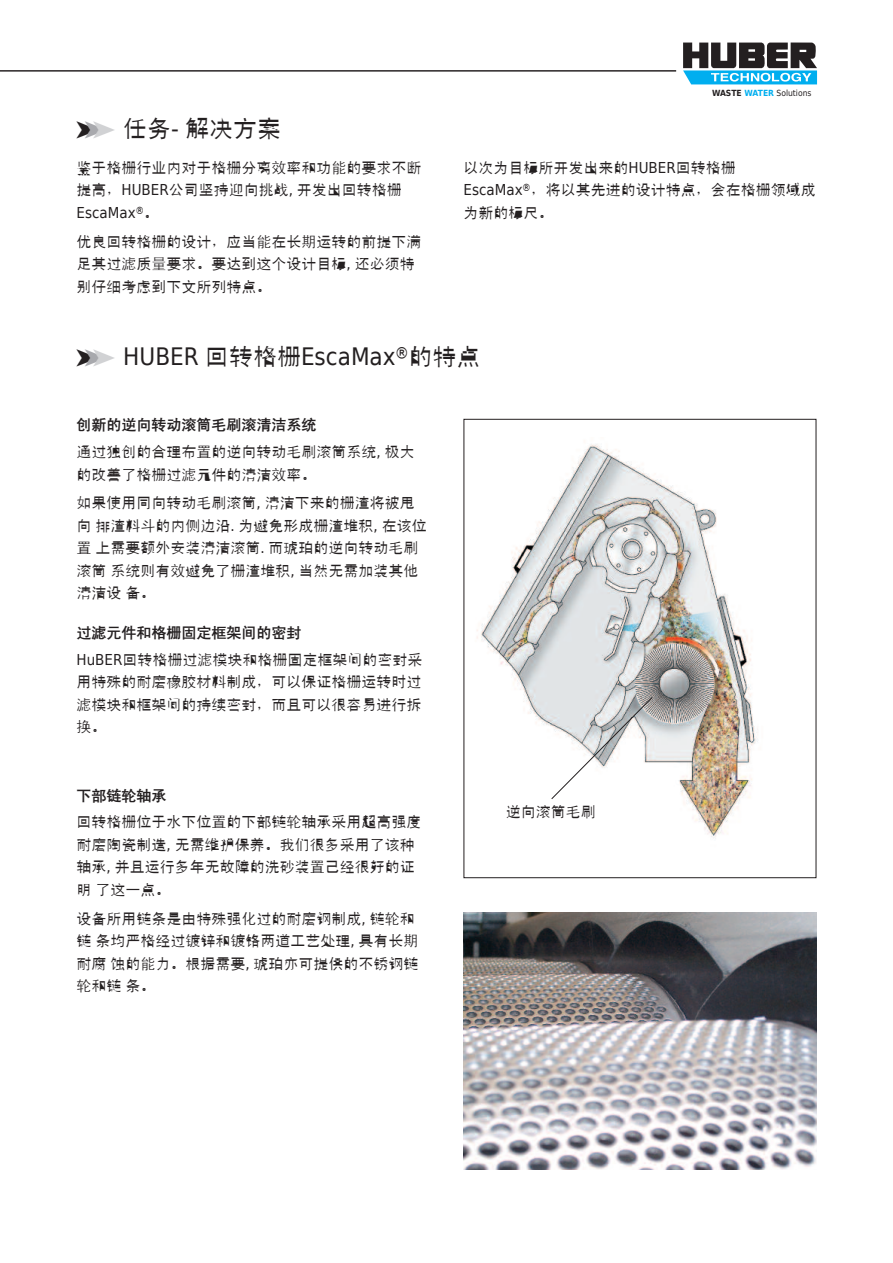
<style>
.page{position:relative;width:893px;height:1263px;background:#fff}
.page>*{position:absolute;margin:0;border:0;box-sizing:border-box;transform-origin:0 0}
.t1{font:24px "Huber Int";color:#231f20}
.t2{font:15px/22.5px "Huber Int";color:#231f20}
.t3{font:700 15px "Huber Int";color:#231f20}
.t4{font:8.55px "Huber Tec";color:#231f20}
.s1{color:#a8a9ad}
.s2{color:#d1d2d4}
.s3{font-weight:700}
.s4{font-weight:700;color:#00aeef}
</style>
<div class="page">
<svg style="left:683px;top:43px;width:134px;height:41px"></svg>
<hr style="left:0;top:71px;width:676px;height:1px;background:#231f20">
<svg style="left:0;top:71px;width:13px;height:1px"></svg>
<img style="left:464px;top:912px;width:352px;height:257px">
<img style="left:477px;top:444px;width:281px;height:393px">
<svg style="left:550px;top:696px;width:103px;height:104px"></svg>
<h1 class="t1" style="left:77px;top:115px;width:206px">➤<span class="s1">➤</span><span class="s2">➤</span> 任务- 解决方案</h1>
<p class="t2" style="left:77px;top:157px;width:347px">鉴于格栅行业内对于格栅分离效率和功能的要求不断提高，HUBER公司坚持迎向挑战, 开发出回转格栅<br>EscaMax®。</p>
<p class="t2" style="left:77px;top:230px;width:347px">优良回转格栅的设计，应当能在长期运转的前提下满足其过滤质量要求。要达到这个设计目标, 还必须特别仔细考虑到下文所列特点。</p>
<p class="t4" style="left:712px;top:86px;width:101px"><span class="s3">WASTE</span> <span class="s4">WATER</span> Solutions</p>
<p class="t2" style="left:463px;top:157px;width:354px">以次为目标所开发出来的HUBER回转格栅<br>EscaMax®，将以其先进的设计特点，会在格栅领域成为新的标尺。</p>
<h1 class="t1" style="left:77px;top:342px;width:405px">➤<span class="s1">➤</span><span class="s2">➤</span> HUBER 回转格栅EscaMax®的特点</h1>
<p class="t3" style="left:77px;top:416px;width:241px">创新的逆向转动滚筒毛刷滚清洁系统</p>
<p class="t2" style="left:77px;top:441px;width:340px">通过独创的合理布置的逆向转动毛刷滚筒系统, 极大的改善了格栅过滤元件的清洁效率。</p>
<p class="t2" style="left:77px;top:492px;width:352px">如果使用同向转动毛刷滚筒, 清洁下来的栅渣将被甩向排渣料斗的内侧边沿. 为避免形成栅渣堆积, 在该位置上需要额外安装清洁滚筒. 而琥珀的逆向转动毛刷滚筒系统则有效避免了栅渣堆积, 当然无需加装其他清洁设备。</p>
<p class="t3" style="left:77px;top:624px;width:226px">过滤元件和格栅固定框架间的密封</p>
<p class="t2" style="left:77px;top:648px;width:347px;text-align:justify">HuBER回转格栅过滤模块和格栅固定框架间的密封采用特殊的耐磨橡胶材料制成，可以保证格栅运转时过滤模块和框架间的持续密封，而且可以很容易进行拆换。</p>
<p class="t3" style="left:77px;top:787px;width:92px">下部链轮轴承</p>
<p class="t2" style="left:77px;top:811px;width:347px">回转格栅位于水下位置的下部链轮轴承采用超高强度耐磨陶瓷制造, 无需维护保养。我们很多采用了该种轴承, 并且运行多年无故障的洗砂装置已经很好的证明了这一点。</p>
<p class="t2" style="left:77px;top:907px;width:343px">设备所用链条是由特殊强化过的耐磨钢制成, 链轮和链条均严格经过镀锌和镀铬两道工艺处理, 具有长期耐腐蚀的能力。根据需要, 琥珀亦可提供的不锈钢链轮和链条。</p>
<p class="t2" style="left:506px;top:801px;width:91px">逆向滚筒毛刷</p>
</div>
